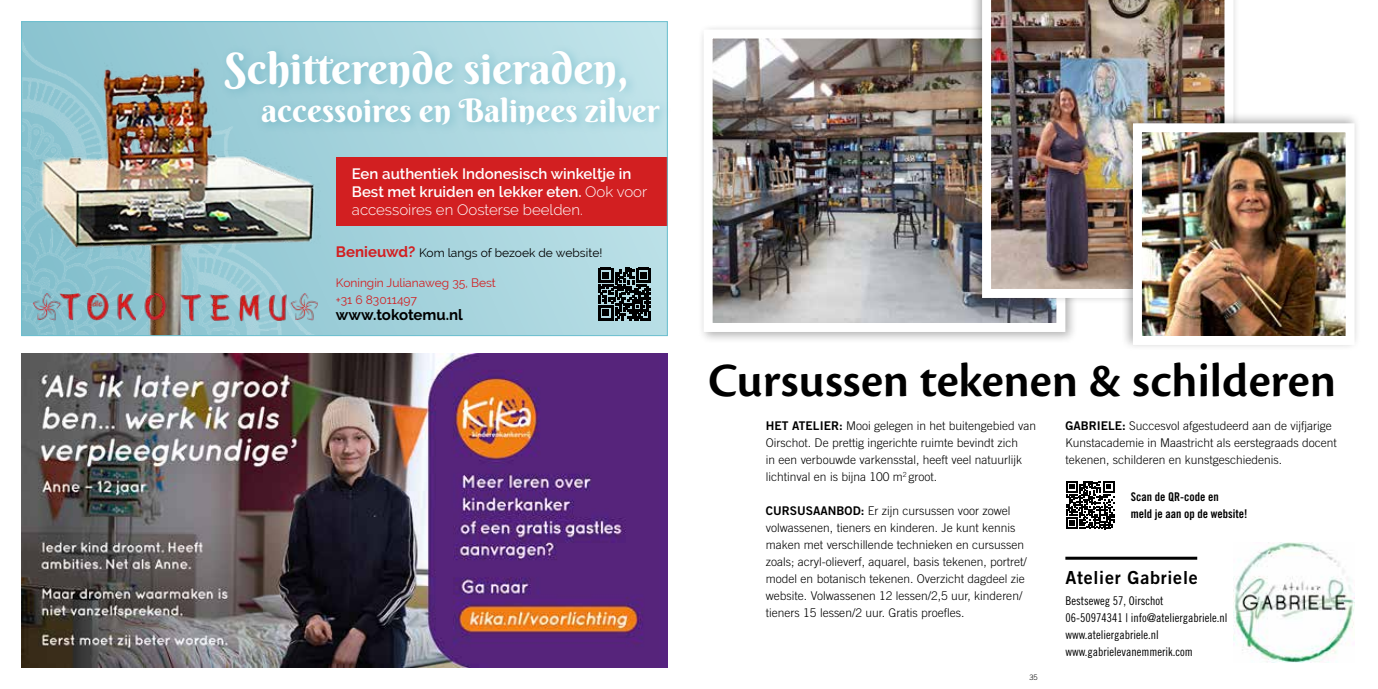
<style>
.page{position:relative;width:1378px;height:689px;background:#fff}
.page>*{position:absolute;margin:0;border:0;box-sizing:border-box;transform-origin:0 0}
.t1{font:600 49.5px "Cronos Pro";color:#000}
.t2{font:43.5px "Berkshire Swash";color:#fff}
.t3{font:32.4px "Berkshire Swash";color:#fff}
.t4{font:18px "Trade Gothic LT Std Bd 2";letter-spacing:.04em;color:#000}
.t5{font:600 15px/18px "Raleway";color:#fff}
.t6{font:700 15px "Raleway";color:#000}
.t7{font:300 12px/17px "Trade Gothic LT Std";color:#000}
.t8{font:12px/17px "Trade Gothic LT Std Cn 18";color:#000}
.t9{font:12px/17px "Raleway";color:#d21f21}
.t10{font:12px/17px "Trade Gothic LT Std Bd Cn 20";color:#000}
.t11{font:12px "Raleway";color:#000}
.t12{font:300 7.5px "Trade Gothic LT Std";color:#000}
.s1{font-weight:300}
.s2{font-weight:700;font-size:15px;color:#d21f21}
.s3{font-family:"Trade Gothic LT Std Bd 2";font-weight:400}
</style>
<div class="page">
<div style="left:21px;top:21px;width:647px;height:315px;background:linear-gradient(to right,#8cc5d1,#badbe2)"></div>
<div style="left:336px;top:157px;width:332px;height:68px;background:#d21f21"></div>
<svg style="left:598px;top:268px;width:53px;height:52px;background:#323d3f"></svg>
<img style="left:28px;top:30px;width:308px;height:304px">
<img style="left:34px;top:293px;width:283px;height:29px">
<div style="left:220px;top:44px;width:451px;height:92px;background:#6bbfcf;opacity:.4"></div>
<img style="left:1233px;top:542px;width:121px;height:120px">
<hr style="left:1065px;top:557px;width:132px;height:3px;background:#000">
<div style="left:697px;top:24px;width:380px;height:320px;background:#000;opacity:.3"></div>
<img style="left:713px;top:40px;width:342px;height:282px">
<div style="left:703px;top:30px;width:362px;height:302px;border:9px solid #fff"></div>
<div style="left:970px;top:0;width:269px;height:304px;background:#000;opacity:.3"></div>
<img style="left:982px;top:0;width:251px;height:298px">
<div style="left:1121px;top:111px;width:239px;height:240px;background:#000;opacity:.3"></div>
<img style="left:1143px;top:133px;width:201px;height:202px">
<div style="left:1133px;top:123px;width:221px;height:222px;border:9px solid #fff"></div>
<svg style="left:1066px;top:481px;width:48px;height:48px"></svg>
<img style="left:21px;top:353px;width:646px;height:315px">
<h2 class="t2" style="left:225px;top:41px;width:406px">Schitterende sieraden,</h2>
<h3 class="t3" style="left:261px;top:90px;width:400px">accessoires en Balinees zilver</h3>
<p class="t5" style="left:352px;top:165px;width:297px">Een authentiek Indonesisch winkeltje in<br>Best met kruiden en lekker eten. <span class="s1">Ook voor accessoires en Oosterse beelden.</span></p>
<p class="t11" style="left:336px;top:245px;width:268px"><span class="s2">Benieuwd?</span> Kom langs of bezoek de website!</p>
<p class="t9" style="left:336px;top:274px;width:161px">Koningin Julianaweg 35, Best +31 6 83011497</p>
<p class="t6" style="left:336px;top:306px;width:128px">www.tokotemu.nl</p>
<h1 class="t1" style="left:708px;top:352px;width:629px">Cursussen tekenen &amp; schilderen</h1>
<p class="t7" style="left:766px;top:417px;width:272px"><span class="s3">HET ATELIER:</span> Mooi gelegen in het buitengebied van Oirschot. De prettig ingerichte ruimte bevindt zich<br>in een verbouwde varkensstal, heeft veel natuurlijk lichtinval en is bijna 100 m<sup>2</sup> groot.</p>
<p class="t7" style="left:766px;top:502px;width:262px"><span class="s3">CURSUSAANBOD:</span> Er zijn cursussen voor zowel volwassenen, tieners en kinderen. Je kunt kennis maken met verschillende technieken en cursussen zoals; acryl-olieverf, aquarel, basis tekenen, portret/ model en botanisch tekenen. Overzicht dagdeel zie website. Volwassenen 12 lessen/2,5 uur, kinderen/ tieners 15 lessen/2 uur. Gratis proefles.</p>
<p class="t12" style="left:1029px;top:672px;width:10px">35</p>
<p class="t7" style="left:1065px;top:417px;width:273px"><span class="s3">GABRIELE:</span> Succesvol afgestudeerd aan de vijfjarige<br>Kunstacademie in Maastricht als eerstegraads docent tekenen, schilderen en kunstgeschiedenis.</p>
<p class="t10" style="left:1131px;top:488px;width:118px">Scan de QR-code en<br>meld je aan op de website!</p>
<h3 class="t4" style="left:1065px;top:566px;width:134px">Atelier Gabriele</h3>
<p class="t8" style="left:1065px;top:592px;width:164px">Bestseweg 57, Oirschot<br>06-50974341 | info@ateliergabriele.nl www.ateliergabriele.nl www.gabrielevanemmerik.com</p>
</div>
